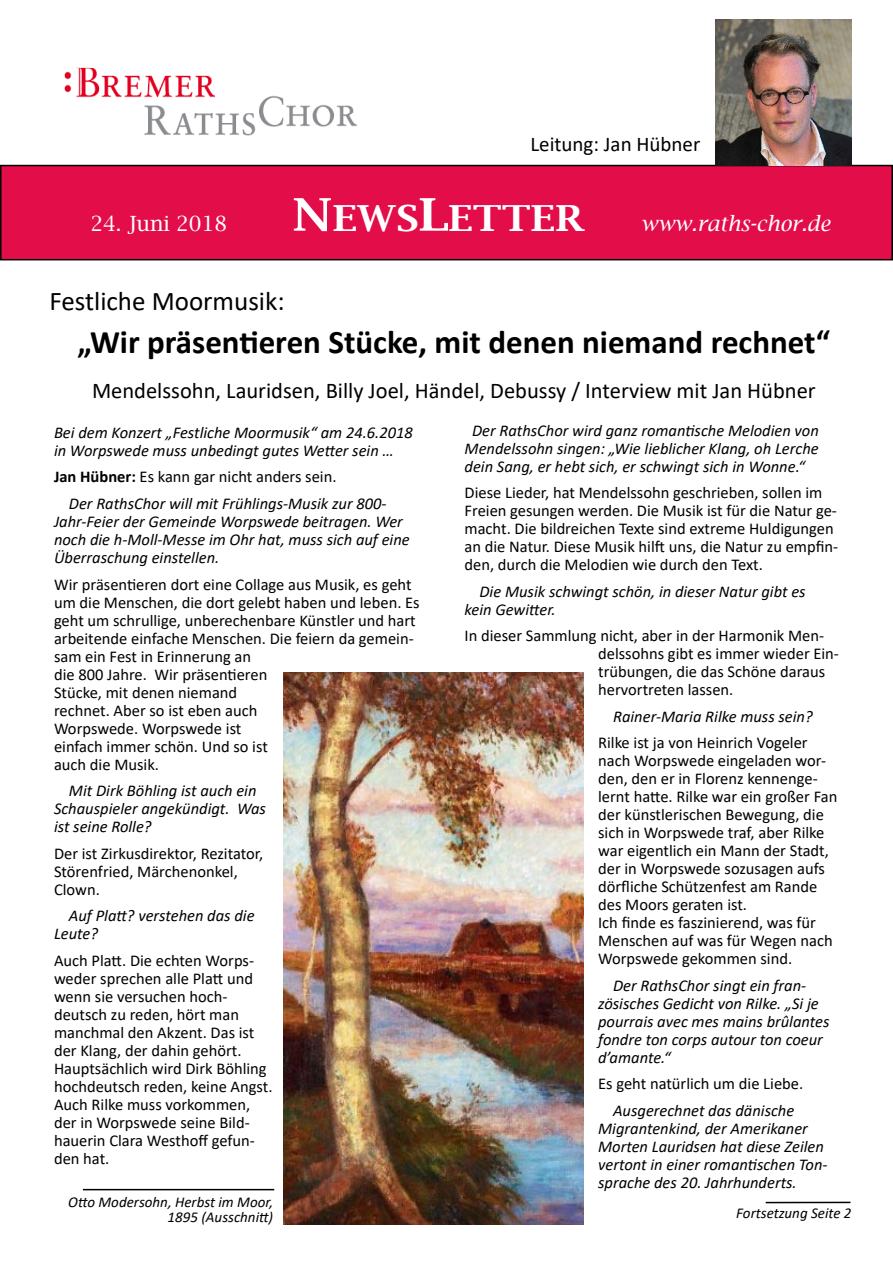
<style>
.page{position:relative;width:893px;height:1263px;background:#fff}
.page>*{position:absolute;margin:0;border:0;box-sizing:border-box;transform-origin:0 0}
.t1{font:600 36px "Lucida Bright";color:#fff;scale:1.13 1}
.t2{font:700 33px "Calibri";color:#000}
.t3{font:27px "Calibri";color:#000}
.t4{font:22.5px "Calibri";color:#000}
.t5{font:21px "Calibri";color:#000}
.t6{font:italic 21px "Lucida Bright";color:#fff}
.t7{font:21px "Lucida Bright";color:#fff}
.t8{font:16.5px/18px "Calibri";color:#000}
.t9{font:italic 16.5px/18px "Calibri";color:#000}
.t10{font:italic 15px/15px "Calibri";color:#000;text-align:right}
.s1{font-size:45px}
.s2{font-weight:700;font-style:normal}
.s3{font-style:normal}
</style>
<div class="page">
<img style="left:64px;top:67px;width:293px;height:69px">
<div style="left:1px;top:166px;width:891px;height:94px;background:#e30d4a"></div>
<div style="left:0;top:165px;width:893px;height:95px;border:2px solid #000"></div>
<hr style="left:83px;top:1189px;width:191px;height:1px;background:#000">
<hr style="left:766px;top:1202px;width:84px;height:1px;background:#000">
<img style="left:715px;top:19px;width:136px;height:147px">
<img style="left:283px;top:673px;width:301px;height:551px">
<p class="t7" style="left:90px;top:211px;width:138px">24. Juni 2018</p>
<p class="t5" style="left:530px;top:129px;width:171px">Leitung: Jan Hübner</p>
<h1 class="t1" style="left:293px;top:197px;width:260px"><span class="s1">N</span>EWS<span class="s1">L</span>ETTER</h1>
<p class="t6" style="left:641px;top:211px;width:191px">www.raths-chor.de</p>
<h3 class="t3" style="left:49px;top:282px;width:237px">Festliche Moormusik:</h3>
<h2 class="t2" style="left:78px;top:319px;width:754px">„Wir präsentieren Stücke, mit denen niemand rechnet“</h2>
<h3 class="t4" style="left:92px;top:375px;width:725px">Mendelssohn, Lauridsen, Billy Joel, Händel, Debussy / Interview mit Jan Hübner</h3>
<p class="t9" style="left:54px;top:423px;width:360px">Bei dem Konzert „Festliche Moormusik“ am 24.6.2018 in Worpswede muss unbedingt gutes Wetter sein …</p>
<p class="t9" style="left:69px;top:463px;width:319px;line-height:26.5px;text-indent:-15px"><span class="s2">Jan Hübner:</span> <span class="s3">Es kann gar nicht anders sein.<br></span>Der RathsChor will mit Frühlings-Musik zur 800-</p>
<p class="t9" style="left:54px;top:512px;width:357px">Jahr-Feier der Gemeinde Worpswede beitragen. Wer noch die h-Moll-Messe im Ohr hat, muss sich auf eine<br>Überraschung einstellen.</p>
<p class="t8" style="left:54px;top:575px;width:367px">Wir präsentieren dort eine Collage aus Musik, es geht um die Menschen, die dort gelebt haben und leben. Es geht um schrullige, unberechenbare Künstler und hart arbeitende einfache Menschen. Die feiern da gemein&shy;sam ein Fest in Erinnerung an<br>die 800 Jahre. Wir präsentieren<br>Stücke, mit denen niemand<br>rechnet. Aber so ist eben auch<br>Worpswede. Worpswede ist<br>einfach immer schön. Und so ist<br>auch die Musik.</p>
<p class="t9" style="left:54px;top:781px;width:214px;text-indent:15px">Mit Dirk Böhling ist auch ein<br>Schauspieler angekündigt. Was ist seine Rolle?</p>
<p class="t8" style="left:54px;top:844px;width:211px">Der ist Zirkusdirektor, Rezitator,<br>Störenfried, Märchenonkel,<br>Clown.</p>
<p class="t9" style="left:54px;top:906px;width:202px;text-indent:15px">Auf Platt? verstehen das die<br>Leute?</p>
<p class="t8" style="left:54px;top:951px;width:220px">Auch Platt. Die echten Worps&shy;weder sprechen alle Platt und wenn sie versuchen hoch&shy;deutsch zu reden, hört man manchmal den Akzent. Das ist der Klang, der dahin gehört.<br>Hauptsächlich wird Dirk Böhling hochdeutsch reden, keine Angst.<br>Auch Rilke muss vorkommen, der in Worpswede seine Bild&shy;hauerin Clara Westhoff gefun&shy;den hat.</p>
<p class="t9" style="left:465px;top:420px;width:356px;text-align:justify;text-indent:7px">Der RathsChor wird ganz romantische Melodien von Mendelssohn singen: „Wie lieblicher Klang, oh Lerche dein Sang, er hebt sich, er schwingt sich in Wonne.“</p>
<p class="t8" style="left:465px;top:483px;width:375px">Diese Lieder, hat Mendelssohn geschrieben, sollen im Freien gesungen werden. Die Musik ist für die Natur ge&shy;macht. Die bildreichen Texte sind extreme Huldigungen an die Natur. Diese Musik hilft uns, die Natur zu empfin&shy;den, durch die Melodien wie durch den Text.</p>
<p class="t9" style="left:465px;top:581px;width:343px;text-indent:15px">Die Musik schwingt schön, in dieser Natur gibt es kein Gewitter.</p>
<p class="t8" style="left:598px;top:626px;width:242px;text-indent:-134px">In dieser Sammlung nicht, aber in der Harmonik Men&shy;delssohns gibt es immer wieder Ein&shy;trübungen, die das Schöne daraus hervortreten lassen.</p>
<p class="t9" style="left:613px;top:706px;width:201px">Rainer-Maria Rilke muss sein?</p>
<p class="t8" style="left:598px;top:733px;width:241px">Rilke ist ja von Heinrich Vogeler nach Worpswede eingeladen wor&shy;den, den er in Florenz kennenge&shy;lernt hatte. Rilke war ein großer Fan der künstlerischen Bewegung, die sich in Worpswede traf, aber Rilke war eigentlich ein Mann der Stadt, der in Worpswede sozusagen aufs dörfliche Schützenfest am Rande des Moors geraten ist.<br>Ich finde es faszinierend, was für<br>Menschen auf was für Wegen nach<br>Worpswede gekommen sind.</p>
<p class="t9" style="left:598px;top:975px;width:233px;text-indent:15px">Der RathsChor singt ein fran&shy;zösisches Gedicht von Rilke. „Si je pourrais avec mes mains brûlantes fondre ton corps autour ton coeur d’amante.“</p>
<p class="t8" style="left:598px;top:1074px;width:207px">Es geht natürlich um die Liebe.</p>
<p class="t9" style="left:598px;top:1100px;width:231px;text-indent:15px">Ausgerechnet das dänische<br>Migrantenkind, der Amerikaner<br>Morten Lauridsen hat diese Zeilen vertont in einer romantischen Ton&shy;sprache des 20. Jahrhunderts.</p>
<p class="t10" style="left:736px;top:1205px;width:117px">Fortsetzung Seite 2</p>
<p class="t10" style="left:68px;top:1194px;width:206px">Otto Modersohn, Herbst im Moor,<br>1895 (Ausschnitt)</p>
</div>
